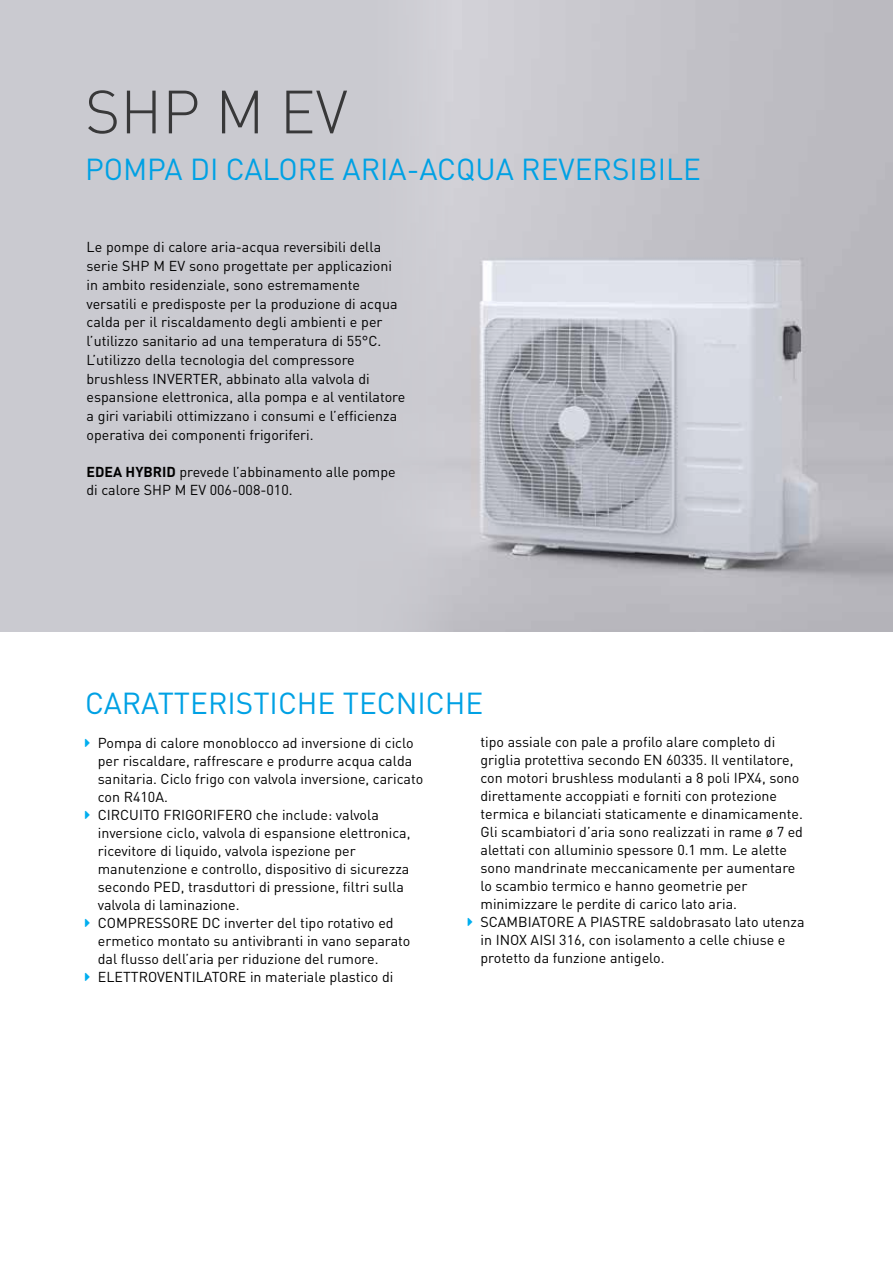
<style>
.page{position:relative;width:893px;height:1263px;background:#fff}
.page>*{position:absolute;margin:0;border:0;box-sizing:border-box;transform-origin:0 0}
.t1{font:300 60px "DIN";color:#383839}
.t2{font:30px "DIN";color:#00a1e4}
.t3{font:14.25px/18px "DIN";color:#000}
.t4{font:700 14.25px "DIN";color:#000}
</style>
<div class="page">
<div style="left:0;top:0;width:893px;height:631px;background:#cacad0"></div>
<img style="left:440px;top:0;width:453px;height:631px">
<h1 class="t1" style="left:85px;top:75px;width:264px">SHP M EV</h1>
<h2 class="t2" style="left:85px;top:151px;width:617px">POMPA DI CALORE ARIA-ACQUA REVERSIBILE</h2>
<p class="t3" style="left:87px;top:237px;width:320px;line-height:18.8px">Le pompe di calore aria-acqua reversibili della serie SHP M EV sono progettate per applicazioni in ambito residenziale, sono estremamente versatili e predisposte per la produzione di acqua calda per il riscaldamento degli ambienti e per l’utilizzo sanitario ad una temperatura di 55°C.<br>L’utilizzo della tecnologia del compressore brushless INVERTER, abbinato alla valvola di espansione elettronica, alla pompa e al ventilatore a giri variabili ottimizzano i consumi e l’efficienza operativa dei componenti frigoriferi.</p>
<p class="t4" style="left:87px;top:462px;width:58px">EDEA HYBRID</p>
<p class="t3" style="left:87px;top:462px;width:311px;text-indent:93px">prevede l’abbinamento alle pompe di calore SHP M EV 006-008-010.</p>
<h2 class="t2" style="left:85px;top:685px;width:400px">CARATTERISTICHE TECNICHE</h2>
<p class="t3" style="left:98px;top:733px;width:327px">Pompa di calore monoblocco ad inversione di ciclo per riscaldare, raffrescare e produrre acqua calda sanitaria. Ciclo frigo con valvola inversione, caricato con R410A.<br>CIRCUITO FRIGORIFERO che include: valvola inversione ciclo, valvola di espansione elettronica, ricevitore di liquido, valvola ispezione per manutenzione e controllo, dispositivo di sicurezza secondo PED, trasduttori di pressione, filtri sulla valvola di laminazione.<br>COMPRESSORE DC inverter del tipo rotativo ed ermetico montato su antivibranti in vano separato dal flusso dell’aria per riduzione del rumore.<br>ELETTROVENTILATORE in materiale plastico di</p>
<p class="t3" style="left:480px;top:733px;width:326px">tipo assiale con pale a profilo alare completo di griglia protettiva secondo EN 60335. Il ventilatore, con motori brushless modulanti a 8 poli IPX4, sono direttamente accoppiati e forniti con protezione termica e bilanciati staticamente e dinamicamente.<br>Gli scambiatori d’aria sono realizzati in rame ø 7 ed alettati con alluminio spessore 0.1 mm. Le alette sono mandrinate meccanicamente per aumentare lo scambio termico e hanno geometrie per minimizzare le perdite di carico lato aria.<br>SCAMBIATORE A PIASTRE saldobrasato lato utenza in INOX AISI 316, con isolamento a celle chiuse e protetto da funzione antigelo.</p>
</div>
